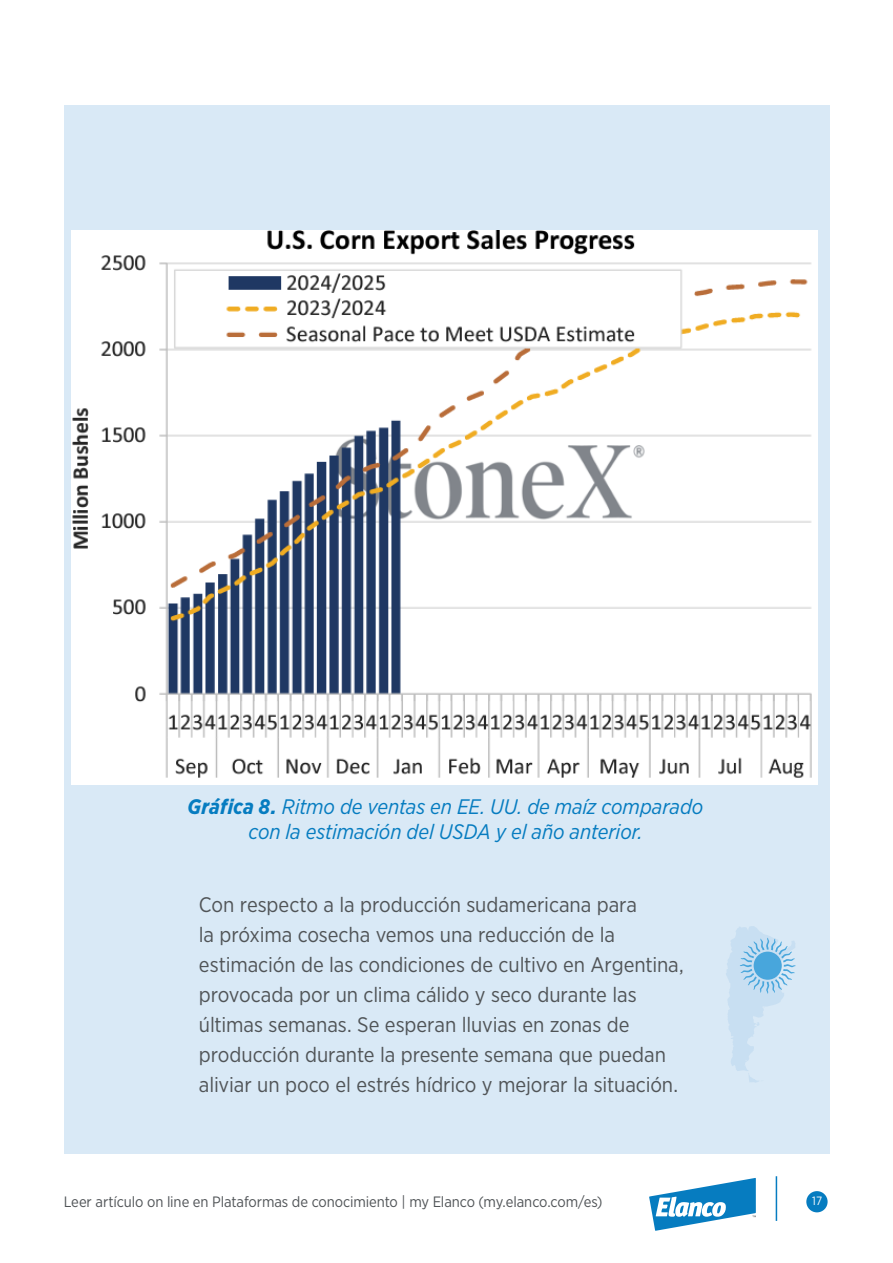
<style>
.page{position:relative;width:893px;height:1263px;background:#fff}
.page>*{position:absolute;margin:0;border:0;box-sizing:border-box;transform-origin:0 0}
.Online_txt{font:21px/30px "Gotham Narrow";letter-spacing:-.005em;color:#505457}
.Online_txt-2{font:italic 21px/25.2px "Gotham Narrow";letter-spacing:-.005em;color:#067cc0;text-align:center}
.t1{font:15px "Gotham Narrow";letter-spacing:-.005em;color:#505457}
.t2{font:12px "Gotham Narrow";color:#fff}
.s1{font-weight:700}
</style>
<div class="page">
<div style="left:64px;top:105px;width:765px;height:1048px;background:#d9e9f6"></div>
<div style="left:806px;top:1191px;width:22px;height:21px;background:#067cc0;border-radius:50%"></div>
<hr style="left:776px;top:1176px;width:1px;height:45px;background:#067cc0">
<svg style="left:649px;top:1178px;width:107px;height:53px"></svg>
<img style="left:72px;top:230px;width:745px;height:555px">
<svg style="left:726px;top:926px;width:70px;height:157px"></svg>
<p class="Online_txt-2" style="left:188px;top:794px;width:517px"><span class="s1">Gráfica 8.</span> Ritmo de ventas en EE. UU. de maíz comparado con la estimación del USDA y el año anterior.</p>
<p class="Online_txt" style="left:199px;top:889px;width:486px">Con respecto a la producción sudamericana para<br>la próxima cosecha vemos una reducción de la estimación de las condiciones de cultivo en Argentina, provocada por un clima cálido y seco durante las últimas semanas. Se esperan lluvias en zonas de producción durante la presente semana que puedan aliviar un poco el estrés hídrico y mejorar la situación.</p>
<p class="t1" style="left:64px;top:1192px;width:540px">Leer artículo on line en Plataformas de conocimiento | my Elanco (my.elanco.com/es)</p>
<p class="t2" style="left:812px;top:1194px;width:11px">17</p>
</div>
